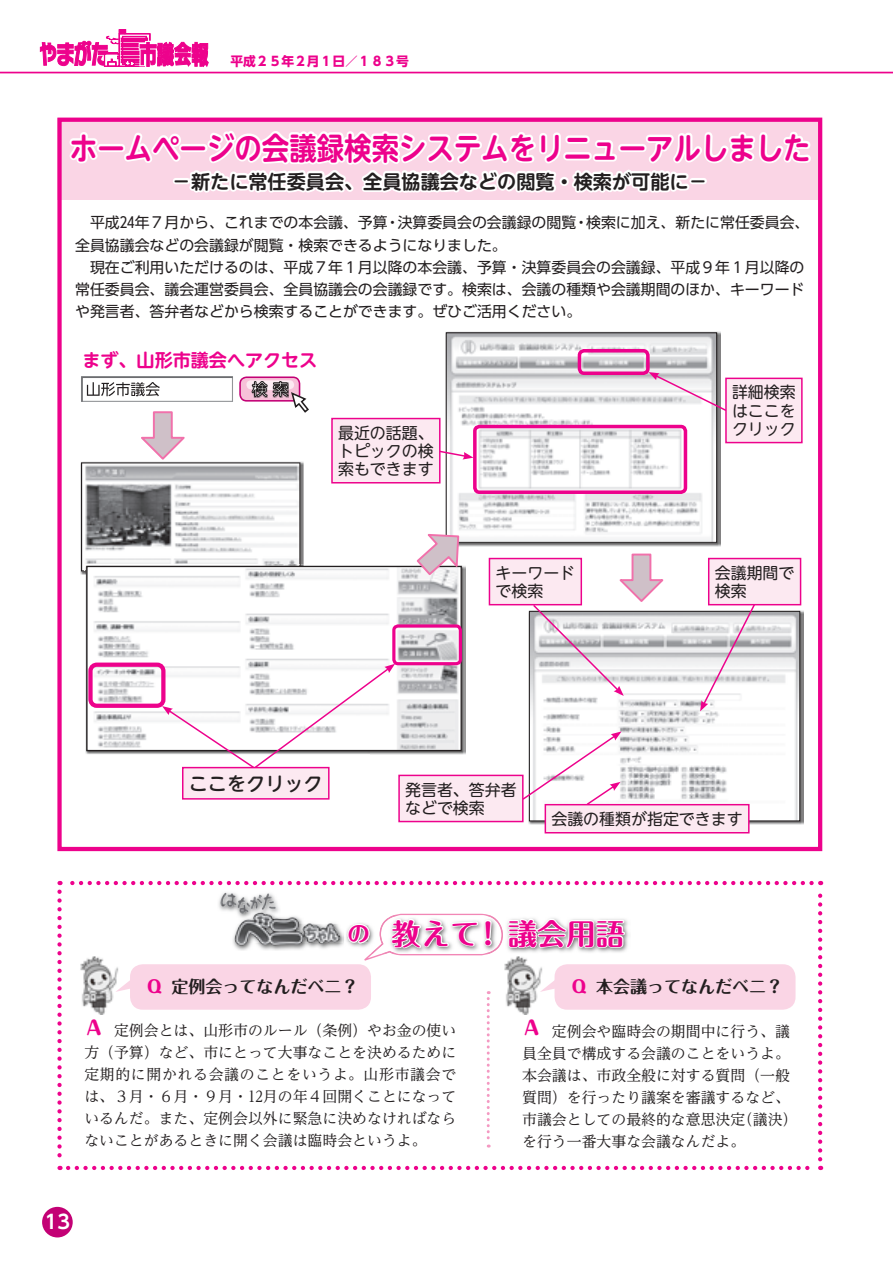
<style>
.page{position:relative;width:893px;height:1263px;background:#fff}
.page>*{position:absolute;margin:0;border:0;box-sizing:border-box;transform-origin:0 0}
.t1{font:700 30.9px "UD Shin M Go Pro De";color:#ed028c;scale:.89 1}
.t2{font:700 29.25px "Maru Fo Pro";color:#ed028c}
.t3{font:700 19.2px "UD Shin M Go Pro De";color:#231f20}
.t4{font:500 19.2px "UD Shin M Go Pro";color:#231f20}
.t5{font:800 19.2px "Maru Fo Pro";color:#ed028c}
.t6{font:700 19.2px "UD Shin Go Pro De";color:#fff}
.t7{font:700 18px "UD Shin M Go Pro De";color:#ed028c}
.t8{font:700 16.95px "Maru Fo Pro";color:#231f20}
.t9{font:800 16.95px "Maru Fo Pro";color:#ed028c}
.t10{font:15.9px/18px "UD Shin M Go Pro";color:#231f20;text-align:justify}
.t11{font:14.85px/22px "UD Reimin Pro";color:#231f20;text-align:justify}
.t12{font:14.85px/22px "UD Shin Go Pro";color:#231f20}
.t13{font:700 12.75px "UD Shin Go Pro";color:#ed028c}
</style>
<div class="page">
<div style="left:57px;top:118px;width:765px;height:81px;background:#fad5e5"></div>
<div style="left:57px;top:118px;width:765px;height:733px;border:4px solid #ed028c"></div>
<img style="left:93px;top:568px;width:366px;height:181px">
<img style="left:445px;top:331px;width:275px;height:215px">
<img style="left:448px;top:334px;width:267px;height:207px">
<div style="left:446px;top:332px;width:271px;height:211px;border:1px solid #231f20"></div>
<img style="left:531px;top:613px;width:267px;height:206px">
<svg style="left:69px;top:132px;width:29px;height:32px"></svg>
<div style="left:97px;top:144px;width:28px;height:8px;border:4px solid #fff;border-radius:2px"></div>
<svg style="left:122px;top:117px;width:691px;height:83px"></svg>
<div style="left:689px;top:178px;width:18px;height:6px;border:4px solid #fff"></div>
<svg style="left:81px;top:376px;width:229px;height:195px"></svg>
<div style="left:392px;top:624px;width:70px;height:41px;border:3px solid #ed028c;border-radius:4px"></div>
<div style="left:88px;top:662px;width:78px;height:46px;border:4px solid #ed028c;border-radius:6px"></div>
<svg style="left:162px;top:664px;width:233px;height:103px"></svg>
<div style="left:473px;top:425px;width:214px;height:69px;border:4px solid #ed028c;border-radius:5px"></div>
<div style="left:578px;top:349px;width:72px;height:26px;border:4px solid #ed028c;border-radius:5px"></div>
<svg style="left:441px;top:450px;width:32px;height:9px"></svg>
<svg style="left:648px;top:372px;width:80px;height:40px"></svg>
<svg style="left:700px;top:605px;width:56px;height:106px"></svg>
<svg style="left:521px;top:731px;width:100px;height:75px"></svg>
<svg style="left:532px;top:553px;width:135px;height:143px"></svg>
<svg style="left:415px;top:533px;width:45px;height:44px"></svg>
<div style="left:332px;top:419px;width:108px;height:64px;background:#fce9f1"></div>
<div style="left:331px;top:418px;width:110px;height:65px;border:1px solid #ed028c"></div>
<div style="left:183px;top:768px;width:146px;height:31px;background:#fce9f1"></div>
<div style="left:182px;top:767px;width:148px;height:33px;border:1px solid #ed028c"></div>
<div style="left:489px;top:558px;width:92px;height:47px;background:#fce9f1"></div>
<div style="left:489px;top:558px;width:93px;height:47px;border:1px solid #ed028c"></div>
<div style="left:709px;top:558px;width:92px;height:47px;background:#fce9f1"></div>
<div style="left:708px;top:558px;width:93px;height:47px;border:1px solid #ed028c"></div>
<div style="left:399px;top:775px;width:124px;height:46px;background:#fce9f1"></div>
<div style="left:398px;top:775px;width:126px;height:47px;border:1px solid #ed028c"></div>
<div style="left:545px;top:805px;width:204px;height:28px;background:#fce9f1"></div>
<div style="left:545px;top:804px;width:205px;height:29px;border:1px solid #ed028c"></div>
<div style="left:726px;top:378px;width:76px;height:65px;background:#fce9f1"></div>
<div style="left:725px;top:378px;width:78px;height:65px;border:1px solid #ed028c"></div>
<svg style="left:57px;top:880px;width:765px;height:290px"></svg>
<img style="left:220px;top:893px;width:47px;height:14px">
<hr style="left:0;top:72px;width:893px;height:1px;background:#ed028c">
<svg style="left:40px;top:29px;width:169px;height:39px"></svg>
<div style="left:42px;top:1207px;width:31px;height:30px;background:#c30175;border-radius:50%"></div>
<p class="t13" style="left:230px;top:50px;width:180px">平成２５年２月１日／１８３号</p>
<h1 class="t1" style="left:70px;top:123px;width:834px">ホームページの会議録検索システムをリニューアルしました</h1>
<p class="t3" style="left:172px;top:166px;width:537px">−新たに常任委員会、全員協議会などの閲覧・検索が可能に−</p>
<p class="t12" style="left:586px;top:211px;width:225px">検索に加え、新たに常任委員会、</p>
<p class="t12" style="left:75px;top:211px;width:731px">　平成２４年７月から、これまでの本会議、予算<br>全員協議会などの会議録が閲覧・検索できるようになりました。<br>　現在ご利用いただけるのは、平成７年１月以降の本会議、予算・決算委員会の会議録、平成９年１月以降の常任委員会、議会運営委員会、全員協議会の会議録です。検索は、会議の種類や会議期間のほか、キーワードや発言者、答弁者などから検索することができます。ぜひご活用ください。</p>
<p class="t7" style="left:82px;top:346px;width:236px">まず、山形市議会へアクセス</p>
<p class="t12" style="left:398px;top:211px;width:180px">決算委員会の会議録の閲覧</p>
<p class="t12" style="left:385px;top:211px;width:16px">・</p>
<p class="t12" style="left:574px;top:211px;width:16px">・</p>
<p class="t10" style="left:338px;top:423px;width:97px">最近の話題、トピックの検索もできます</p>
<p class="t10" style="left:732px;top:383px;width:65px">詳細検索はここをクリック</p>
<p class="t10" style="left:495px;top:563px;width:81px">キーワードで検索</p>
<p class="t10" style="left:715px;top:563px;width:81px">会議期間で検索</p>
<p class="t4" style="left:189px;top:768px;width:135px">ここをクリック</p>
<p class="t9" style="left:146px;top:973px;width:19px">Ｑ</p>
<p class="t8" style="left:171px;top:973px;width:189px">定例会ってなんだベニ?</p>
<p class="t10" style="left:405px;top:780px;width:113px">発言者、答弁者</p>
<p class="t10" style="left:405px;top:798px;width:81px">などで検索</p>
<p class="t10" style="left:551px;top:809px;width:193px">会議の種類が指定できます</p>
<h2 class="t2" style="left:392px;top:910px;width:103px">教えて!</h2>
<h2 class="t2" style="left:508px;top:910px;width:119px">議会用語</h2>
<p class="t9" style="left:570px;top:973px;width:19px">Ｑ</p>
<p class="t8" style="left:596px;top:973px;width:189px">本会議ってなんだベニ?</p>
<p class="t5" style="left:84px;top:1013px;width:21px">Ａ</p>
<p class="t5" style="left:522px;top:1013px;width:21px">Ａ</p>
<p class="t11" style="left:84px;top:1019px;width:374px">　　定例会とは、山形市のルール（条例）やお金の使い方（予算）など、市にとって大事なことを決めるために定期的に開かれる会議のことをいうよ。山形市議会では、３月・６月・９月・１２月の年４回開くことになっているんだ。また、定例会以外に緊急に決めなければならないことがあるときに開く会議は臨時会というよ。</p>
<p class="t11" style="left:522px;top:1020px;width:269px">　　定例会や臨時会の期間中に行う、議</p>
<p class="t11" style="left:522px;top:1042px;width:269px">員全員で構成する会議のことをいうよ。</p>
<p class="t11" style="left:522px;top:1064px;width:269px">本会議は、市政全般に対する質問（一般</p>
<p class="t11" style="left:522px;top:1086px;width:269px">質問）を行ったり議案を審議するなど、</p>
<p class="t11" style="left:738px;top:1108px;width:61px">（議決(</p>
<p class="t11" style="left:522px;top:1108px;width:225px">市議会としての最終的な意思決定を行う一番大事な会議なんだよ。</p>
<p class="t6" style="left:45px;top:1206px;width:27px">13</p>
</div>
